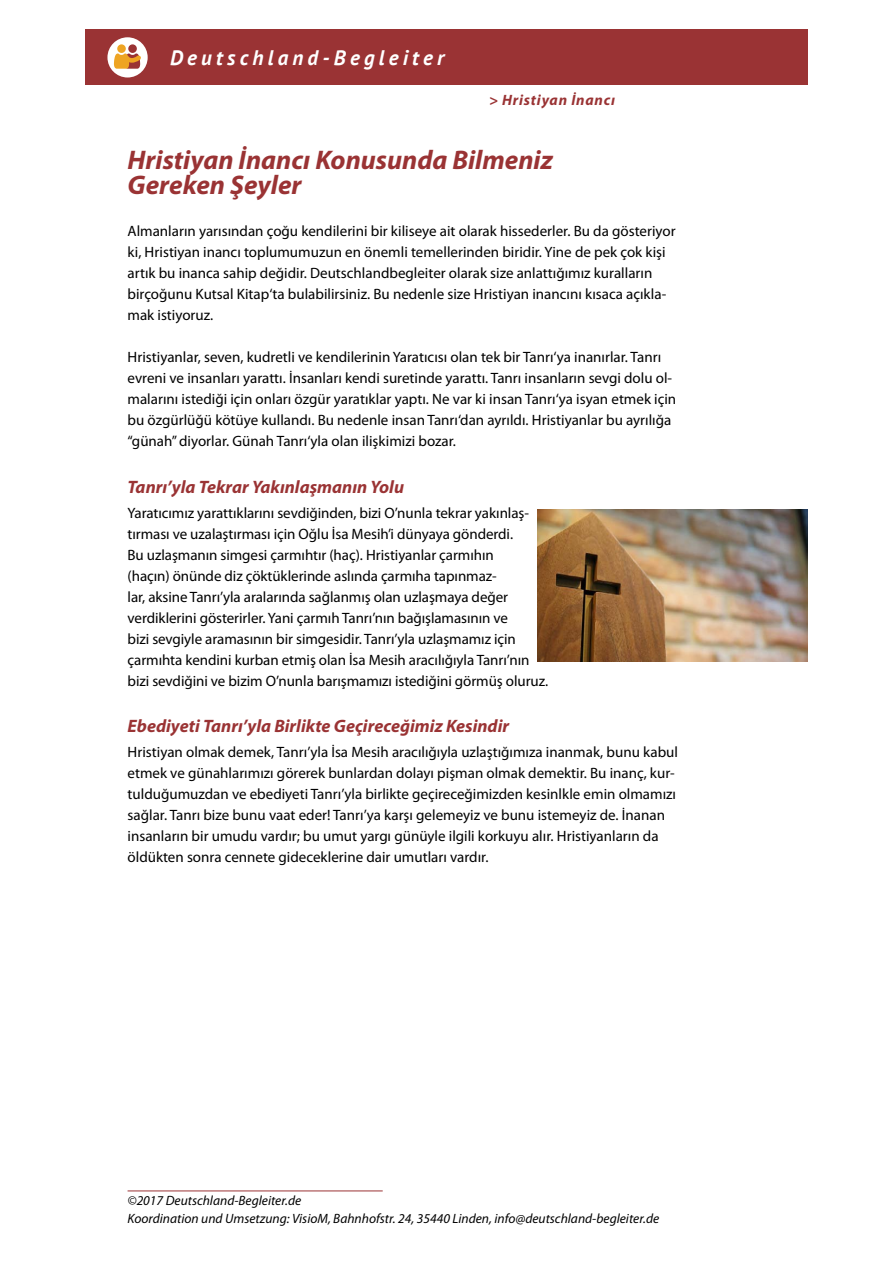
<style>
.page{position:relative;width:893px;height:1263px;background:#fff}
.page>*{position:absolute;margin:0;border:0;box-sizing:border-box;transform-origin:0 0}
.titel{font:italic 700 27px "Myriad Pro";color:#9a3334}
.t1{font:italic 700 21px "PT Sans";letter-spacing:.2em;color:#fff}
.subtitel{font:italic 700 18px "Myriad Pro";color:#9a3334}
.t2{font:15px/21px "Myriad Pro";color:#000}
.subtitel-2{font:italic 700 15px "Myriad Pro";letter-spacing:.05em;color:#9a3334}
.t3{font:italic 13.5px "Myriad Pro";color:#000}
</style>
<div class="page">
<div style="left:85px;top:30px;width:723px;height:55px;background:#9a3334"></div>
<div style="left:107px;top:37px;width:41px;height:41px;background:#fff;border-radius:50%"></div>
<div style="left:128px;top:44px;width:9px;height:9px;background:#9a3334;border-radius:50%"></div>
<svg style="left:114px;top:53px;width:27px;height:16px"></svg>
<div style="left:117px;top:44px;width:9px;height:9px;background:#eea423;border-radius:50%"></div>
<hr style="left:128px;top:1190px;width:255px;height:1px;background:#9a3334">
<img style="left:538px;top:509px;width:270px;height:152px">
<p class="t1" style="left:170px;top:43px;width:276px">Deutschland-Begleiter</p>
<p class="subtitel-2" style="left:489px;top:90px;width:128px">&gt; Hristiyan İnancı</p>
<p class="titel" style="left:128px;top:142px;width:427px">Hristiyan İnancı Konusunda Bilmeniz</p>
<p class="titel" style="left:128px;top:168px;width:175px">Gereken Şeyler</p>
<p class="t2" style="left:128px;top:221px;width:549px">Almanların yarısından çoğu kendilerini bir kiliseye ait olarak hissederler. Bu da gösteriyor ki, Hristiyan inancı toplumumuzun en önemli temellerinden biridir. Yine de pek çok kişi artık bu inanca sahip değidir. Deutschlandbegleiter olarak size anlattığımız kuralların birçoğunu Kutsal Kitap‘ta bulabilirsiniz. Bu nedenle size Hristiyan inancını kısaca açıkla&shy;mak istiyoruz.</p>
<p class="t2" style="left:128px;top:347px;width:550px">Hristiyanlar, seven, kudretli ve kendilerinin Yaratıcısı olan tek bir Tanrı‘ya inanırlar. Tanrı evreni ve insanları yarattı. İnsanları kendi suretinde yarattı. Tanrı insanların sevgi dolu ol&shy;malarını istediği için onları özgür yaratıklar yaptı. Ne var ki insan Tanrı‘ya isyan etmek için bu özgürlüğü kötüye kullandı. Bu nedenle insan Tanrı‘dan ayrıldı. Hristiyanlar bu ayrılığa “günah” diyorlar. Günah Tanrı‘yla olan ilişkimizi bozar.</p>
<p class="subtitel" style="left:128px;top:475px;width:278px">Tanrı’yla Tekrar Yakınlaşmanın Yolu</p>
<p class="t2" style="left:128px;top:502px;width:422px">Yaratıcımız yarattıklarını sevdiğinden, bizi O’nunla tekrar yakınlaş&shy;tırması ve uzalaştırması için Oğlu İsa Mesih’i dünyaya gönderdi.<br>Bu uzlaşmanın simgesi çarmıhtır (haç). Hristiyanlar çarmıhın<br>(haçın) önünde diz çöktüklerinde aslında çarmıha tapınmaz-<br>lar, aksine Tanrı’yla aralarında sağlanmış olan uzlaşmaya değer verdiklerini gösterirler. Yani çarmıh Tanrı’nın bağışlamasının ve<br>bizi sevgiyle aramasının bir simgesidir. Tanrı’yla uzlaşmamız için çarmıhta kendini kurban etmiş olan İsa Mesih aracılığıyla Tanrı’nın bizi sevdiğini ve bizim O’nunla barışmamızı istediğini görmüş oluruz.</p>
<p class="subtitel" style="left:128px;top:714px;width:383px">Ebediyeti Tanrı’yla Birlikte Geçireceğimiz Kesindir</p>
<p class="t2" style="left:128px;top:742px;width:552px">Hristiyan olmak demek, Tanrı’yla İsa Mesih aracılığıyla uzlaştığımıza inanmak, bunu kabul etmek ve günahlarımızı görerek bunlardan dolayı pişman olmak demektir. Bu inanç, kur&shy;tulduğumuzdan ve ebediyeti Tanrı’yla birlikte geçireceğimizden kesinlkle emin olmamızı sağlar. Tanrı bize bunu vaat eder! Tanrı’ya karşı gelemeyiz ve bunu istemeyiz de. İnanan insanların bir umudu vardır; bu umut yargı günüyle ilgili korkuyu alır. Hristiyanların da öldükten sonra cennete gideceklerine dair umutları vardır.</p>
<p class="t3" style="left:128px;top:1192px;width:175px">©2017 Deutschland-Begleiter.de</p>
<p class="t3" style="left:128px;top:1210px;width:533px">Koordination und Umsetzung: VisioM, Bahnhofstr. 24, 35440 Linden, info@deutschland-begleiter.de</p>
</div>
